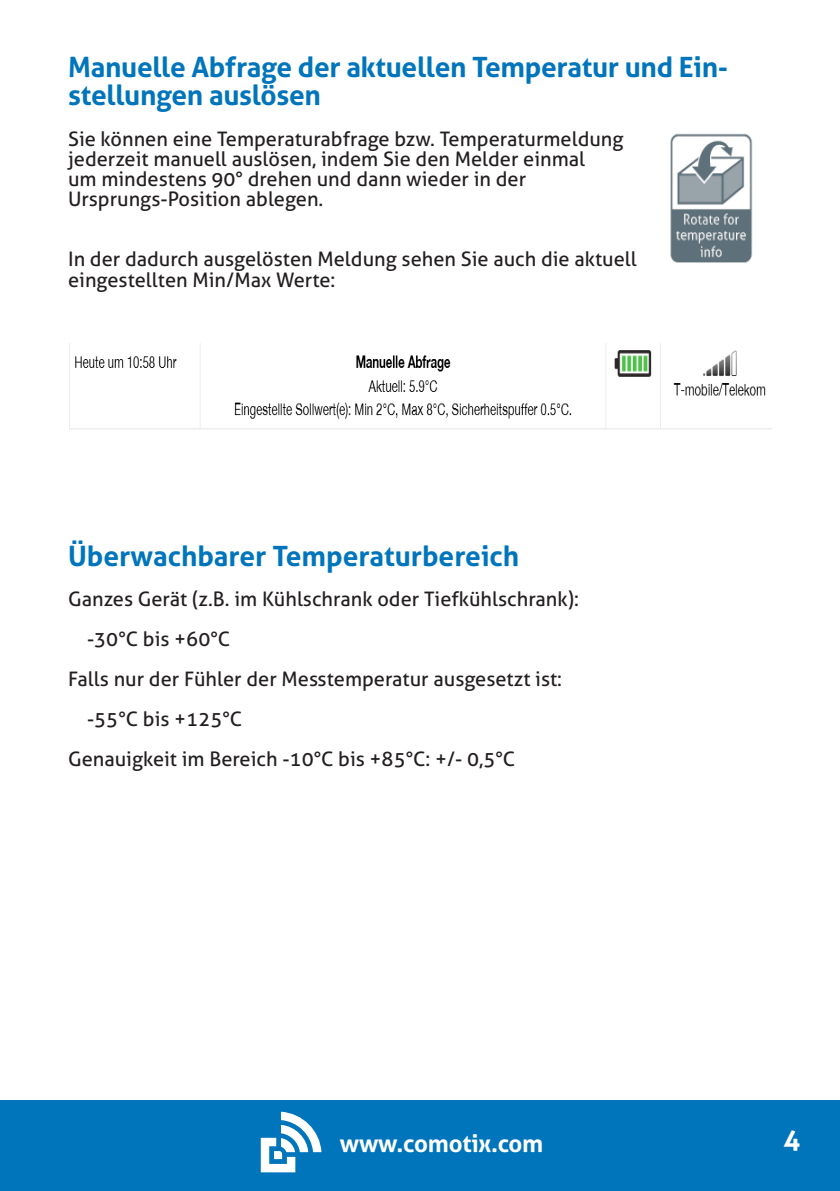
<style>
.page{position:relative;width:840px;height:1191px;background:#fff}
.page>*{position:absolute;margin:0;border:0;box-sizing:border-box;transform-origin:0 0}
.Head_1{font:700 28px/28px "Aller";letter-spacing:-.01em;color:#0075bc}
.Brotschrift{font:700 28px "Aller";color:#0075bc}
.t1{font:700 28px "Aller";color:#fff}
.Head_1-2{font:700 24px "Aller";letter-spacing:-.01em;color:#fff}
.Brotschrift-2{font:20px "Aller";color:#231f20}
</style>
<div class="page">
<div style="left:0;top:1100px;width:839px;height:91px;background:#0075bc"></div>
<svg style="left:261px;top:1111px;width:60px;height:61px"></svg>
<img style="left:69px;top:344px;width:702px;height:85px">
<img style="left:670px;top:133px;width:83px;height:130px">
<p class="Head_1" style="left:68px;top:53px;width:661px">Manuelle Abfrage der aktuellen Temperatur und Ein&shy;stellungen auslösen</p>
<p class="Brotschrift-2" style="left:68px;top:127px;width:556px">Sie können eine Temperaturabfrage bzw. Temperaturmeldung</p>
<p class="Brotschrift-2" style="left:68px;top:147px;width:518px">jederzeit manuell auslösen, indem Sie den Melder einmal</p>
<p class="Brotschrift-2" style="left:68px;top:167px;width:459px">um mindestens 90° drehen und dann wieder in der</p>
<p class="Brotschrift-2" style="left:68px;top:187px;width:257px">Ursprungs-Position ablegen.</p>
<p class="Brotschrift-2" style="left:68px;top:247px;width:570px">In der dadurch ausgelösten Meldung sehen Sie auch die aktuell</p>
<p class="Brotschrift-2" style="left:68px;top:267px;width:269px">eingestellten Min/Max Werte:</p>
<p class="Brotschrift" style="left:68px;top:539px;width:452px">Überwachbarer Temperaturbereich</p>
<p class="Brotschrift-2" style="left:68px;top:587px;width:512px">Ganzes Gerät (z.B. im Kühlschrank oder Tiefkühlschrank):</p>
<p class="Brotschrift-2" style="left:87px;top:627px;width:144px">-30°C bis +60°C</p>
<p class="Brotschrift-2" style="left:68px;top:667px;width:495px">Falls nur der Fühler der Messtemperatur ausgesetzt ist:</p>
<p class="Brotschrift-2" style="left:87px;top:707px;width:156px">-55°C bis +125°C</p>
<p class="Brotschrift-2" style="left:68px;top:747px;width:448px">Genauigkeit im Bereich -10°C bis +85°C: +/- 0,5°C</p>
<p class="Head_1-2" style="left:340px;top:1128px;width:205px">www.comotix.com</p>
<p class="t1" style="left:783px;top:1122px;width:18px">4</p>
</div>
